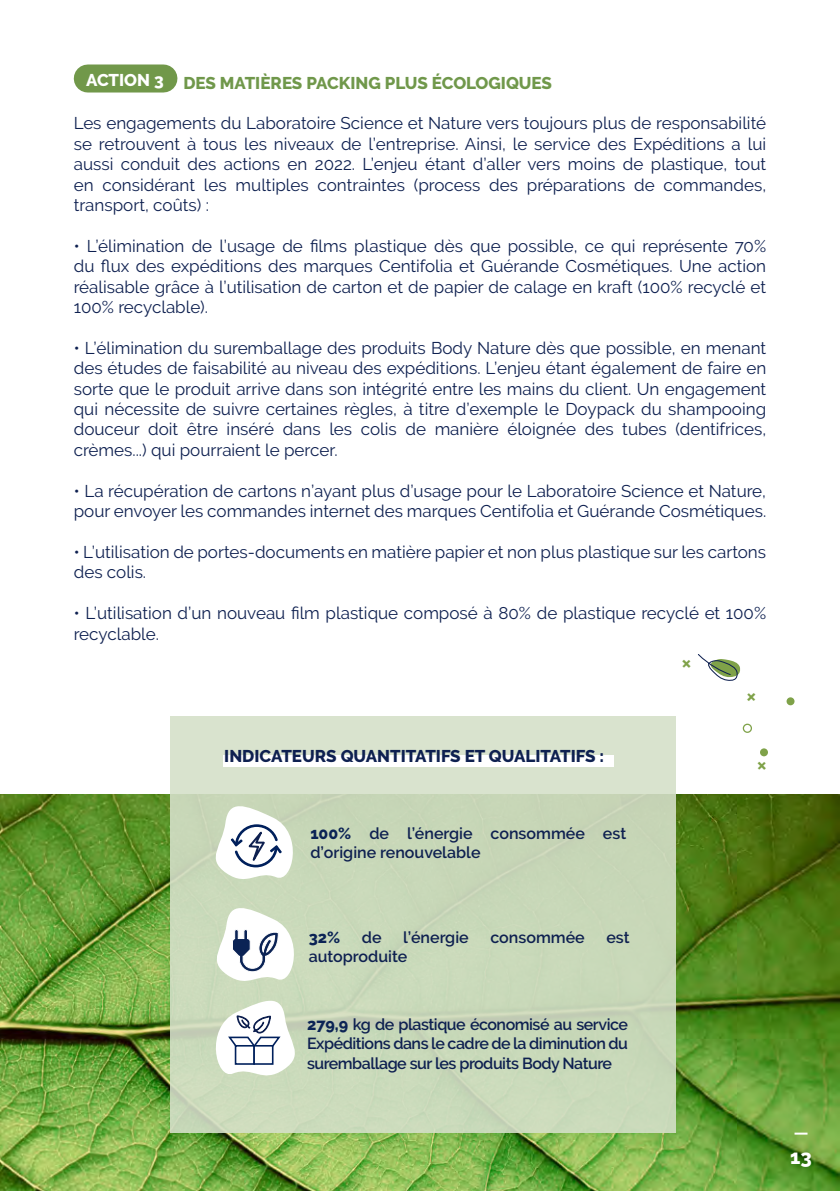
<style>
.page{position:relative;width:840px;height:1191px;background:#fff}
.page>*{position:absolute;margin:0;border:0;box-sizing:border-box;transform-origin:0 0}
.t1{font:800 20px "Raleway";color:#fff}
.t2{font:17px/20.4px "Raleway";color:#0e2050;text-align:justify}
.t3{font:800 17px "Raleway";color:#70984b}
.t4{font:800 17px "Raleway";color:#0e2050}
.t5{font:600 16px/19.2px "Raleway";color:#0e2050;text-align:justify}
.t6{font:800 16px "Raleway";color:#0b2355}
.s1{font-weight:800;color:#0b2355}
</style>
<div class="page">
<img style="left:0;top:795px;width:839px;height:396px">
<div style="left:742px;top:723px;width:9px;height:10px;border:1px solid #7fa249;border-radius:50%"></div>
<svg style="left:759px;top:748px;width:8px;height:8px"></svg>
<div style="left:786px;top:697px;width:8px;height:8px;background:#7fa249;border-radius:50%"></div>
<div style="left:170px;top:716px;width:505px;height:416px;background:linear-gradient(to bottom,#d2dec5,#c5d6b4)"></div>
<div style="left:223px;top:755px;width:390px;height:11px;background:#fff"></div>
<svg style="left:204px;top:799px;width:100px;height:89px"></svg>
<svg style="left:204px;top:901px;width:102px;height:183px"></svg>
<div style="left:88px;top:64px;width:75px;height:28px;background:#71984a"></div>
<svg style="left:794px;top:1132px;width:13px;height:2px"></svg>
<svg style="left:698px;top:654px;width:42px;height:27px"></svg>
<p class="t3" style="left:86px;top:73px;width:467px"><sup>ACTION</sup> <sup>3</sup> DES MATIÈRES PACKING PLUS ÉCOLOGIQUES</p>
<p class="t2" style="left:74px;top:113px;width:693px">Les engagements du Laboratoire Science et Nature vers toujours plus de responsabilité se retrouvent à tous les niveaux de l’entreprise. Ainsi, le service des Expéditions a lui aussi conduit des actions en 2022. L’enjeu étant d’aller vers moins de plastique, tout en considérant les multiples contraintes (process des préparations de commandes, transport, coûts) :</p>
<p class="t2" style="left:74px;top:235px;width:693px">• L’élimination de l’usage de films plastique dès que possible, ce qui représente 70% du flux des expéditions des marques Centifolia et Guérande Cosmétiques. Une action réalisable grâce à l’utilisation de carton et de papier de calage en kraft (100% recyclé et 100% recyclable).</p>
<p class="t2" style="left:74px;top:337px;width:693px">• L’élimination du suremballage des produits Body Nature dès que possible, en menant des études de faisabilité au niveau des expéditions. L’enjeu étant également de faire en sorte que le produit arrive dans son intégrité entre les mains du client. Un engagement qui nécessite de suivre certaines règles, à titre d’exemple le Doypack du shampooing douceur doit être inséré dans les colis de manière éloignée des tubes (dentifrices, crèmes...) qui pourraient le percer.</p>
<p class="t2" style="left:74px;top:480px;width:693px">• La récupération de cartons n’ayant plus d’usage pour le Laboratoire Science et Nature, pour envoyer les commandes internet des marques Centifolia et Guérande Cosmétiques.</p>
<p class="t2" style="left:74px;top:541px;width:693px">• L’utilisation de portes-documents en matière papier et non plus plastique sur les cartons des colis.</p>
<p class="t2" style="left:74px;top:603px;width:693px">• L’utilisation d’un nouveau film plastique composé à 80% de plastique recyclé et 100% recyclable.</p>
<p class="t4" style="left:224px;top:746px;width:381px">INDICATEURS QUANTITATIFS ET QUALITATIFS :</p>
<p class="t5" style="left:310px;top:823px;width:317px"><span class="s1">100%</span> de l’énergie consommée est d’origine renouvelable</p>
<p class="t6" style="left:308px;top:927px;width:33px">32%</p>
<p class="t5" style="left:361px;top:927px;width:21px">de</p>
<p class="t5" style="left:403px;top:927px;width:67px">l’énergie</p>
<p class="t5" style="left:490px;top:927px;width:96px">consommée</p>
<p class="t5" style="left:606px;top:927px;width:25px">est</p>
<p class="t5" style="left:308px;top:946px;width:100px">autoproduite</p>
<p class="t5" style="left:307px;top:1015px;width:322px"><span class="s1">279,9</span> kg de plastique économisé au service Expéditions dans le cadre de la diminution du suremballage sur les produits Body Nature</p>
<p class="t1" style="left:789px;top:1145px;width:23px">13</p>
</div>
